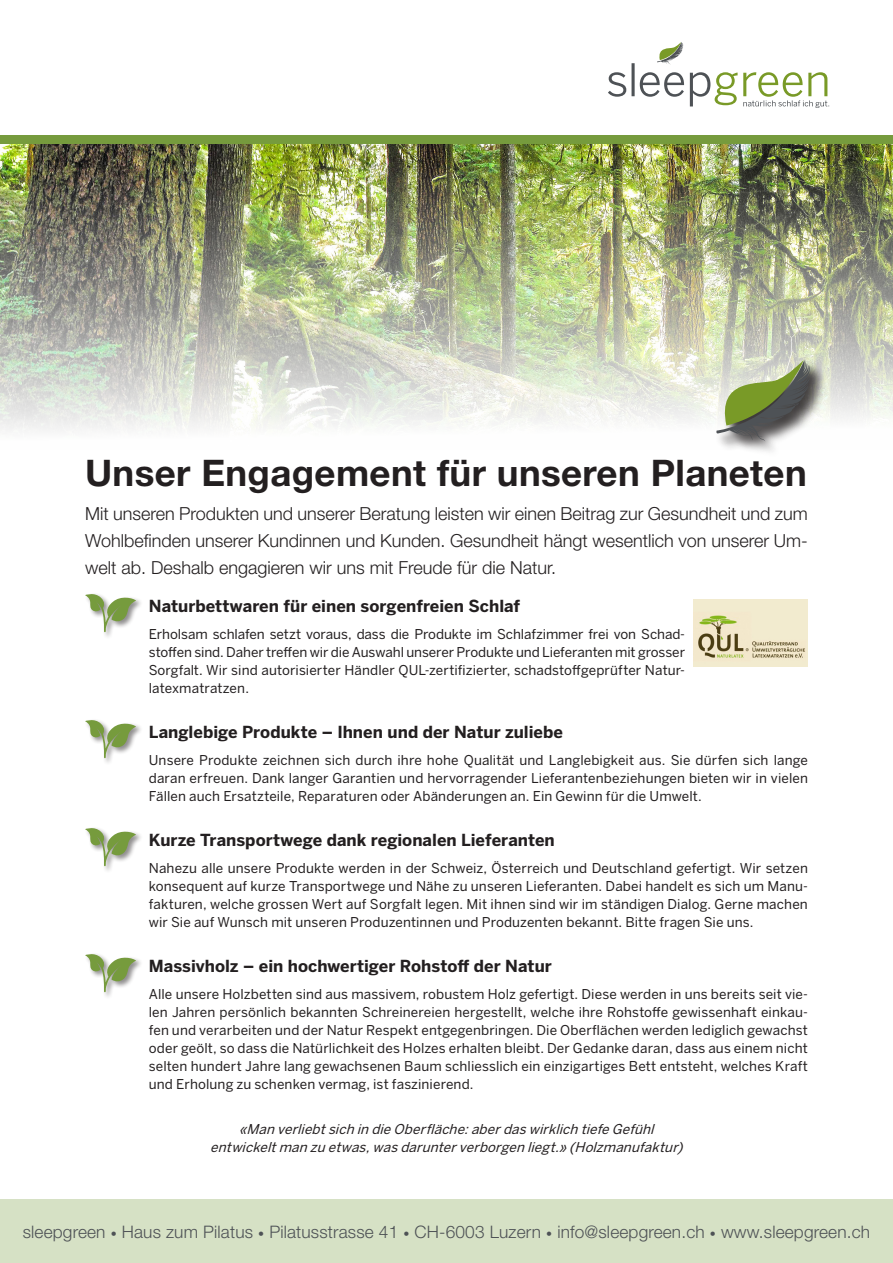
<style>
.page{position:relative;width:893px;height:1263px;background:#fff}
.page>*{position:absolute;margin:0;border:0;box-sizing:border-box;transform-origin:0 0}
.Dokumententitel{font:700 36.75px "Helvetica Neue LT Std";letter-spacing:.01em;color:#231f20}
.Introtext{font:300 18px/27px "Helvetica Neue LT Std";color:#231f20;text-align:justify}
.t1{font:300 17.25px "Helvetica Neue LT Std";letter-spacing:.01em;color:#4e5256}
.Zwischentitel{font:700 16.5px "Benton Sans";color:#231f20}
.Lauftext{font:13.5px/18px "Benton Sans";letter-spacing:.01em;color:#231f20;text-align:justify}
.Lauftext_-_Zitat{font:italic 13.5px/18px "Benton Sans";color:#231f20;text-align:center}
.s1{font-size:12px}
</style>
<div class="page">
<div style="left:0;top:1199px;width:893px;height:64px;background:#d6e1c5"></div>
<div style="left:0;top:135px;width:893px;height:10px;background:#769b3d"></div>
<svg style="left:608px;top:42px;width:221px;height:66px"></svg>
<img style="left:0;top:145px;width:893px;height:286px">
<div style="left:84px;top:718px;width:59px;height:47px;background:#231f20;opacity:.5"></div>
<svg style="left:85px;top:718px;width:51px;height:40px"></svg>
<div style="left:84px;top:826px;width:59px;height:47px;background:#231f20;opacity:.5"></div>
<svg style="left:85px;top:826px;width:51px;height:40px"></svg>
<div style="left:84px;top:952px;width:59px;height:47px;background:#231f20;opacity:.5"></div>
<svg style="left:85px;top:952px;width:51px;height:40px"></svg>
<div style="left:84px;top:592px;width:59px;height:47px;background:#231f20;opacity:.5"></div>
<svg style="left:85px;top:592px;width:51px;height:40px"></svg>
<img style="left:693px;top:600px;width:115px;height:66px">
<div style="left:719px;top:363px;width:109px;height:95px;background:#231f20;opacity:.5"></div>
<div style="left:716px;top:360px;width:108px;height:93px;background:#231f20;opacity:.75"></div>
<svg style="left:716px;top:360px;width:94px;height:82px;background:#99a184"></svg>
<p class="Dokumententitel" style="left:85px;top:450px;width:723px">Unser Engagement für unseren Planeten</p>
<p class="Introtext" style="left:85px;top:500px;width:724px">Mit unseren Produkten und unserer Beratung leisten wir einen Beitrag zur Gesundheit und zum Wohlbefinden unserer Kundinnen und Kunden. Gesundheit hängt wesentlich von unserer Um&shy;welt ab. Deshalb engagieren wir uns mit Freude für die Natur.</p>
<p class="Zwischentitel" style="left:149px;top:596px;width:373px">Naturbettwaren für einen sorgenfreien Schlaf</p>
<p class="Lauftext" style="left:149px;top:625px;width:538px">Erholsam schlafen setzt voraus, dass die Produkte im Schlafzimmer frei von Schad&shy;stoffen sind. Daher treffen wir die Auswahl unserer Produkte und Lieferanten mit grosser Sorgfalt. Wir sind autorisierter Händler QUL-zertifizierter, schadstoffgeprüfter Natur&shy;latexmatratzen.</p>
<p class="Zwischentitel" style="left:149px;top:722px;width:416px">Langlebige Produkte – Ihnen und der Natur zuliebe</p>
<p class="Lauftext" style="left:149px;top:751px;width:661px">Unsere Produkte zeichnen sich durch ihre hohe Qualität und Langlebigkeit aus. Sie dürfen sich lange daran erfreuen. Dank langer Garantien und hervorragender Lieferantenbeziehungen bieten wir in vielen Fällen auch Ersatzteile, Reparaturen oder Abänderungen an. Ein Gewinn für die Umwelt.</p>
<p class="Zwischentitel" style="left:149px;top:830px;width:407px">Kurze Transportwege dank regionalen Lieferanten</p>
<p class="Lauftext" style="left:149px;top:859px;width:661px">Nahezu alle unsere Produkte werden in der Schweiz, Österreich und Deutschland gefertigt. Wir setzen konsequent auf kurze Transportwege und Nähe zu unseren Lieferanten. Dabei handelt es sich um Manu&shy;fakturen, welche grossen Wert auf Sorgfalt legen. Mit ihnen sind wir im ständigen Dialog. Gerne machen wir Sie auf Wunsch mit unseren Produzentinnen und Produzenten bekannt. Bitte fragen Sie uns.</p>
<p class="Zwischentitel" style="left:149px;top:956px;width:405px">Massivholz – ein hochwertiger Rohstoff der Natur</p>
<p class="Lauftext" style="left:149px;top:985px;width:661px">Alle unsere Holzbetten sind aus massivem, robustem Holz gefertigt. Diese werden in uns bereits seit vie&shy;len Jahren persönlich bekannten Schreinereien hergestellt, welche ihre Rohstoffe gewissenhaft einkau&shy;fen und verarbeiten und der Natur Respekt entgegenbringen. Die Oberflächen werden lediglich gewachst oder geölt, so dass die Natürlichkeit des Holzes erhalten bleibt. Der Gedanke daran, dass aus einem nicht selten hundert Jahre lang gewachsenen Baum schliesslich ein einzigartiges Bett entsteht, welches Kraft und Erholung zu schenken vermag, ist faszinierend.</p>
<p class="Lauftext_-_Zitat" style="left:210px;top:1120px;width:478px">«Man verliebtsich in dieOberfläche:aberdaswirklich tiefeGefühl entwickeltman zu etwas,wasdarunterverborgen liegt.»(Holzmanufaktur)</p>
<p class="t1" style="left:23px;top:1221px;width:849px">sleepgreen <span class="s1">•</span> Haus zum Pilatus <span class="s1">•</span> Pilatusstrasse 41 <span class="s1">•</span> CH-6003 Luzern <span class="s1">•</span> info@sleepgreen.ch <span class="s1">•</span> www.sleepgreen.ch</p>
</div>
